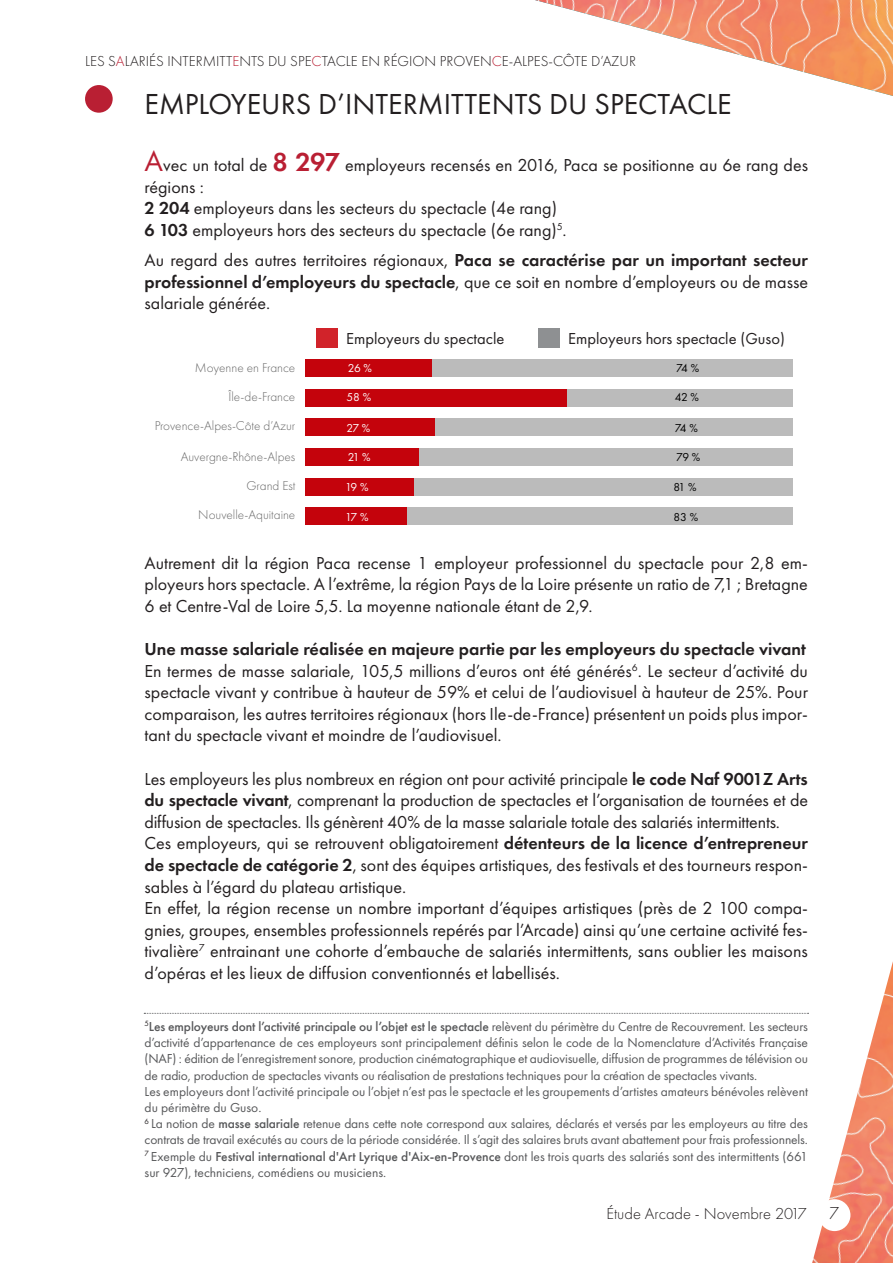
<style>
.page{position:relative;width:893px;height:1263px;background:#fff}
.page>*{position:absolute;margin:0;border:0;box-sizing:border-box;transform-origin:0 0}
.t1{font:30px "Futura PT";color:#231f20}
.t2{font:18px/21.6px "Futura PT";color:#231f20;text-align:justify}
.t3{font:600 18px "Futura PT";color:#231f20}
.t4{font:300 18px "Futura PT";color:#231f20}
.t5{font:16.5px "Futura PT";color:#231f20}
.t6{font:300 16.5px "Futura PT";color:#231f20}
.t7{font:300 15px "Futura PT";color:#231f20}
.t8{font:13.5px/16.2px "Futura PT";letter-spacing:-.01em;color:#57585a}
.t9{font:300 13.2px/28.7px "Futura PT";color:#666;text-align:right}
.t10{font:11.85px "Futura PT";letter-spacing:-.05em;color:#000}
.t11{font:11.85px "Futura PT";letter-spacing:-.09em;color:#fff}
.t12{font:300 11.85px "Futura PT";color:#666}
.s1{color:#b91f33}
.s2{font-size:30px;color:#b91f33}
.s3{font-weight:600;font-size:27px;color:#b91f33}
.s4{font-weight:600}
.s5{font-weight:500}
</style>
<div class="page">
<img style="left:535px;top:0;width:358px;height:96px">
<img style="left:812px;top:961px;width:81px;height:302px">
<div style="left:819px;top:1199px;width:31px;height:32px;background:#fff;border-radius:50%"></div>
<div style="left:85px;top:85px;width:28px;height:28px;background:#b91f33;border-radius:50%"></div>
<svg style="left:144px;top:1013px;width:664px;height:1px"></svg>
<div style="left:305px;top:359px;width:488px;height:18px;background:#c4030c"></div>
<div style="left:305px;top:389px;width:488px;height:17px;background:#c4030c"></div>
<div style="left:305px;top:419px;width:488px;height:17px;background:#c4030c"></div>
<div style="left:305px;top:448px;width:488px;height:18px;background:#c4030c"></div>
<div style="left:305px;top:478px;width:488px;height:17px;background:#c4030c"></div>
<div style="left:305px;top:508px;width:488px;height:17px;background:#c4030c"></div>
<div style="left:432px;top:359px;width:361px;height:18px;background:#bbb"></div>
<div style="left:568px;top:389px;width:225px;height:17px;background:#bbb"></div>
<div style="left:435px;top:419px;width:358px;height:17px;background:#bbb"></div>
<div style="left:419px;top:448px;width:374px;height:18px;background:#bbb"></div>
<div style="left:414px;top:478px;width:379px;height:17px;background:#bbb"></div>
<div style="left:407px;top:508px;width:386px;height:17px;background:#bbb"></div>
<div style="left:317px;top:328px;width:21px;height:20px;background:#d1232a"></div>
<div style="left:538px;top:328px;width:21px;height:20px;background:#8e9092"></div>
<p class="t7" style="left:85px;top:52px;width:552px">LES S<span class="s1">A</span>LARIÉS INTERMITT<span class="s1">E</span>NTS DU SPE<span class="s1">C</span>TACLE EN RÉGION PROVEN<span class="s1">C</span>E-ALPES-CÔTE D’AZUR</p>
<p class="t1" style="left:145px;top:86px;width:589px">EMPLOYEURS D’INTERMITTENTS DU SPECTACLE</p>
<p class="t2" style="left:145px;top:154px;width:665px"><span class="s2">A</span>vec un total de <span class="s3">8 297</span> employeurs recensés en 2016, Paca se positionne au 6e rang des régions :</p>
<p class="t2" style="left:145px;top:198px;width:414px"><span class="s4">2 204</span> employeurs dans les secteurs du spectacle (4e rang)</p>
<p class="t2" style="left:145px;top:219px;width:424px"><span class="s4">6 103</span> employeurs hors des secteurs du spectacle (6e rang)<sup>5</sup>.</p>
<p class="t2" style="left:145px;top:249px;width:665px">Au regard des autres territoires régionaux, <span class="s4">Paca se caractérise par un important secteur professionnel d’employeurs du spectacle</span>, que ce soit en nombre d’employeurs ou de masse salariale générée.</p>
<p class="t12" style="left:111px;top:57px;width:37px">20 000</p>
<p class="t10" style="left:174px;top:53px;width:36px">19 452</p>
<p class="t10" style="left:498px;top:90px;width:30px">9 158</p>
<p class="t10" style="left:233px;top:99px;width:31px">6 268</p>
<p class="t10" style="left:403px;top:107px;width:31px">5 667</p>
<p class="t9" style="left:195px;top:353px;width:102px">Moyenne en France</p>
<p class="t9" style="left:155px;top:382px;width:142px">Île-de-France<br>Provence-Alpes-Côte d’Azur</p>
<p class="t9" style="left:181px;top:442px;width:116px">Auvergne-Rhône-Alpes</p>
<p class="t9" style="left:246px;top:471px;width:50px">Grand Est</p>
<p class="t9" style="left:198px;top:501px;width:99px">Nouvelle-Aquitaine</p>
<p class="t5" style="left:346px;top:329px;width:160px">Employeurs du spectacle</p>
<p class="t5" style="left:568px;top:329px;width:218px">Employeurs hors spectacle (Guso)</p>
<p class="t11" style="left:348px;top:361px;width:26px">26 %</p>
<p class="t10" style="left:676px;top:361px;width:25px">74 %</p>
<p class="t11" style="left:346px;top:390px;width:26px">58 %</p>
<p class="t10" style="left:675px;top:390px;width:26px">42 %</p>
<p class="t11" style="left:346px;top:421px;width:26px">27 %</p>
<p class="t10" style="left:675px;top:421px;width:25px">74 %</p>
<p class="t11" style="left:348px;top:450px;width:24px">21 %</p>
<p class="t10" style="left:676px;top:450px;width:26px">79 %</p>
<p class="t11" style="left:345px;top:480px;width:25px">19 %</p>
<p class="t10" style="left:673px;top:480px;width:25px">81 %</p>
<p class="t11" style="left:345px;top:510px;width:25px">17 %</p>
<p class="t10" style="left:673px;top:510px;width:26px">83 %</p>
<p class="t2" style="left:145px;top:552px;width:665px">Autrement dit la région Paca recense 1 employeur professionnel du spectacle pour 2,8 em&shy;ployeurs hors spectacle. A l’extrême, la région Pays de la Loire présente un ratio de 7,1 ; Bretagne 6 et Centre-Val de Loire 5,5. La moyenne nationale étant de 2,9.</p>
<p class="t3" style="left:145px;top:638px;width:663px">Une masse salariale réalisée en majeure partie par les employeurs du spectacle vivant</p>
<p class="t2" style="left:145px;top:660px;width:665px">En termes de masse salariale, 105,5 millions d’euros ont été générés<sup>6</sup>. Le secteur d’activité du spectacle vivant y contribue à hauteur de 59% et celui de l’audiovisuel à hauteur de 25%. Pour comparaison, les autres territoires régionaux (hors Ile-de-France) présentent un poids plus impor&shy;tant du spectacle vivant et moindre de l’audiovisuel.</p>
<p class="t2" style="left:145px;top:768px;width:665px">Les employeurs les plus nombreux en région ont pour activité principale <span class="s4">le code Naf 9001Z Arts du spectacle vivant</span>, comprenant la production de spectacles et l’organisation de tournées et de diffusion de spectacles. Ils génèrent 40% de la masse salariale totale des salariés intermittents.</p>
<p class="t2" style="left:145px;top:832px;width:665px">Ces employeurs, qui se retrouvent obligatoirement <span class="s4">détenteurs de la licence d’entrepreneur de spectacle de catégorie 2</span>, sont des équipes artistiques, des festivals et des tourneurs respon&shy;sables à l’égard du plateau artistique.</p>
<p class="t2" style="left:145px;top:897px;width:665px">En effet, la région recense un nombre important d’équipes artistiques (près de 2 100 compa&shy;gnies, groupes, ensembles professionnels repérés par l’Arcade) ainsi qu’une certaine activité fes&shy;tivalière<sup>7</sup> entrainant une cohorte d’embauche de salariés intermittents, sans oublier les maisons d’opéras et les lieux de diffusion conventionnés et labellisés.</p>
<p class="t8" style="left:145px;top:1018px;width:665px;text-align:justify"><sup>5</sup><span class="s5">Les employeurs dont l’activité principale ou l’objet est le spectacle</span> relèvent du périmètre du Centre de Recouvrement. Les secteurs d’activité d’appartenance de ces employeurs sont principalement définis selon le code de la Nomenclature d’Activités Française (NAF) : édition de l’enregistrement sonore, production cinématographique et audiovisuelle, diffusion de programmes de télévision ou de radio, production de spectacles vivants ou réalisation de prestations techniques pour la création de spectacles vivants.</p>
<p class="t8" style="left:145px;top:1083px;width:665px">Les employeurs dont l’activité principale ou l’objet n’est pas le spectacle et les groupements d’artistes amateurs bénévoles relèvent du périmètre du Guso.</p>
<p class="t8" style="left:145px;top:1115px;width:665px"><sup>6</sup> La notion de <span class="s5">masse salariale</span> retenue dans cette note correspond aux salaires, déclarés et versés par les employeurs au titre des contrats de travail exécutés au cours de la période considérée. Il s’agit des salaires bruts avant abattement pour frais professionnels.</p>
<p class="t8" style="left:145px;top:1148px;width:665px"><sup>7</sup> Exemple du <span class="s5">Festival international d'Art Lyrique d'Aix-en-Provence</span> dont les trois quarts des salariés sont des intermittents (661 sur 927), techniciens, comédiens ou musiciens.</p>
<p class="t6" style="left:606px;top:1204px;width:202px">Étude Arcade - Novembre 2017</p>
<p class="t4" style="left:829px;top:1202px;width:11px">7</p>
</div>
